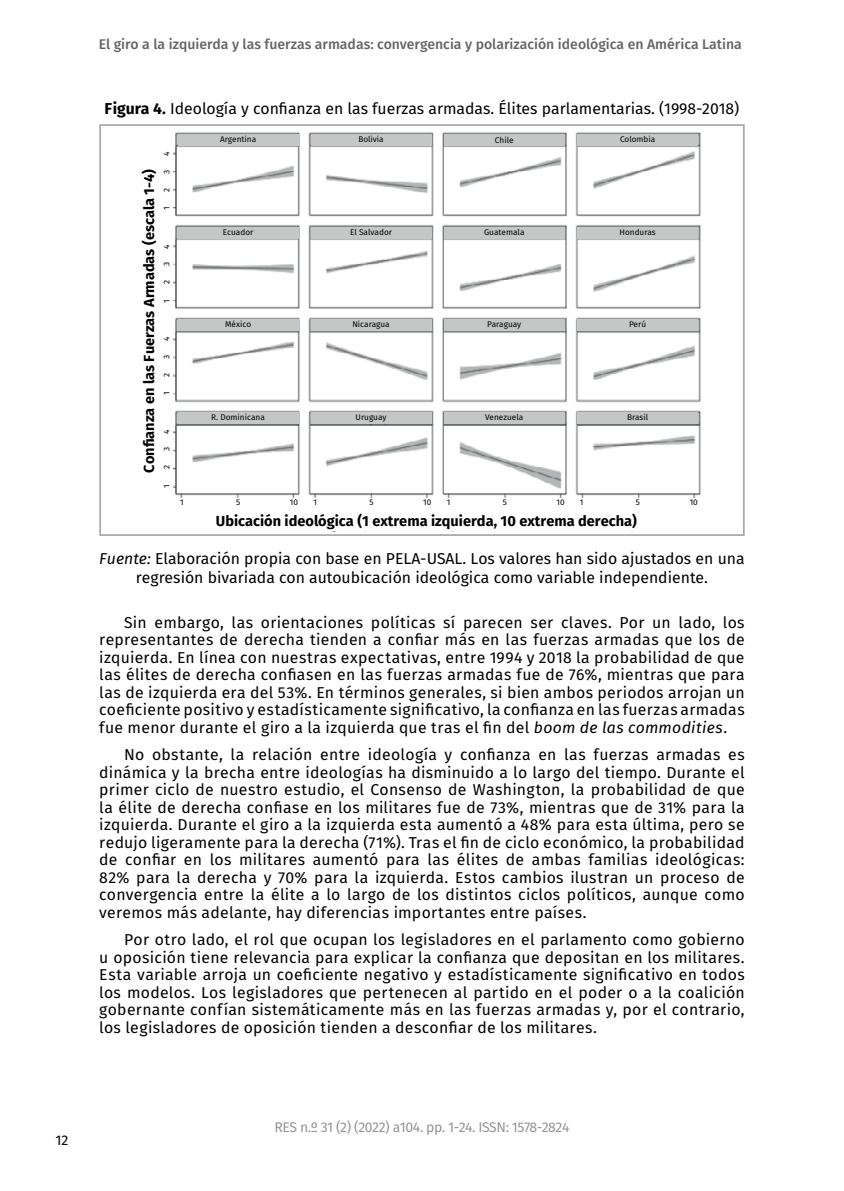
<style>
.page{position:relative;width:844px;height:1191px;background:#fff}
.page>*{position:absolute;margin:0;border:0;box-sizing:border-box;transform-origin:0 0}
.Texto{font:15.75px/17.5px "Fira Sans";letter-spacing:.015em;color:#000;text-align:justify}
.Figura{font:15.75px/18.9px "Fira Sans";color:#000;text-align:center}
.t1{font:700 14.53px "Fira Sans";color:#000}
.t2{font:500 14px "Fira Sans";color:#636466}
.t3{font:14px "Fira Sans";letter-spacing:-.03em;color:#939598}
.t4{font:14px "Fira Sans";color:#000}
.t5{font:8.22px "Fira Sans";color:#000}
.s1{font-weight:700}
.s2{font-style:italic}
</style>
<div class="page">
<img style="left:173px;top:132px;width:528px;height:400px">
<div style="left:175px;top:498px;width:525px;height:33px;background:#fff"></div>
<div style="left:178px;top:134px;width:120px;height:12px;background:#c5c7c7"></div>
<div style="left:311px;top:134px;width:120px;height:12px;background:#c5c7c7"></div>
<div style="left:444px;top:134px;width:120px;height:12px;background:#c5c7c7"></div>
<div style="left:577px;top:134px;width:120px;height:12px;background:#c5c7c7"></div>
<div style="left:178px;top:227px;width:120px;height:11px;background:#c5c7c7"></div>
<div style="left:311px;top:227px;width:120px;height:11px;background:#c5c7c7"></div>
<div style="left:444px;top:227px;width:120px;height:11px;background:#c5c7c7"></div>
<div style="left:577px;top:227px;width:120px;height:11px;background:#c5c7c7"></div>
<div style="left:178px;top:319px;width:120px;height:11px;background:#c5c7c7"></div>
<div style="left:311px;top:319px;width:120px;height:11px;background:#c5c7c7"></div>
<div style="left:444px;top:319px;width:120px;height:11px;background:#c5c7c7"></div>
<div style="left:577px;top:319px;width:120px;height:11px;background:#c5c7c7"></div>
<div style="left:178px;top:412px;width:120px;height:11px;background:#c5c7c7"></div>
<div style="left:311px;top:412px;width:120px;height:11px;background:#c5c7c7"></div>
<div style="left:444px;top:412px;width:120px;height:11px;background:#c5c7c7"></div>
<div style="left:577px;top:412px;width:120px;height:11px;background:#c5c7c7"></div>
<div style="left:99px;top:124px;width:645px;height:412px;border:2px solid #a7a9ac"></div>
<p class="t2" style="left:99px;top:33px;width:644px">El giro a la izquierda y las fuerzas armadas: convergencia y polarización ideológica en América Latina</p>
<p class="Figura" style="left:105px;top:99px;width:636px"><span class="s1">Figura 4.</span> Ideología y confianza en las fuerzas armadas. Élites parlamentarias. (1998-2018)</p>
<p class="t5" style="left:160px;top:156px;width:6px;rotate:-90deg">4</p>
<p class="t1" style="left:137px;top:473px;width:305px;rotate:-90deg">Confianza en las Fuerzas Armadas (escala 1-4)</p>
<p class="t5" style="left:160px;top:174px;width:6px;rotate:-90deg">3</p>
<p class="t5" style="left:160px;top:192px;width:6px;rotate:-90deg">2</p>
<p class="t5" style="left:160px;top:210px;width:5px;rotate:-90deg">1</p>
<p class="t5" style="left:160px;top:248px;width:6px;rotate:-90deg">4</p>
<p class="t5" style="left:160px;top:266px;width:6px;rotate:-90deg">3</p>
<p class="t5" style="left:160px;top:284px;width:6px;rotate:-90deg">2</p>
<p class="t5" style="left:160px;top:303px;width:5px;rotate:-90deg">1</p>
<p class="t5" style="left:160px;top:341px;width:6px;rotate:-90deg">4</p>
<p class="t5" style="left:160px;top:359px;width:6px;rotate:-90deg">3</p>
<p class="t5" style="left:160px;top:377px;width:6px;rotate:-90deg">2</p>
<p class="t5" style="left:160px;top:395px;width:5px;rotate:-90deg">1</p>
<p class="t5" style="left:160px;top:433px;width:6px;rotate:-90deg">4</p>
<p class="t5" style="left:160px;top:451px;width:6px;rotate:-90deg">3</p>
<p class="t5" style="left:160px;top:469px;width:6px;rotate:-90deg">2</p>
<p class="t5" style="left:160px;top:488px;width:5px;rotate:-90deg">1</p>
<p class="t5" style="left:180px;top:496px;width:5px">1</p>
<p class="t5" style="left:220px;top:133px;width:38px">Argentina</p>
<p class="t5" style="left:358px;top:133px;width:27px">Bolivia</p>
<p class="t5" style="left:495px;top:134px;width:20px">Chile</p>
<p class="t5" style="left:619px;top:133px;width:37px">Colombia</p>
<p class="t5" style="left:223px;top:226px;width:32px">Ecuador</p>
<p class="t5" style="left:350px;top:226px;width:43px">El Salvador</p>
<p class="t5" style="left:484px;top:226px;width:42px">Guatemala</p>
<p class="t5" style="left:619px;top:226px;width:38px">Honduras</p>
<p class="t5" style="left:225px;top:318px;width:28px">México</p>
<p class="t5" style="left:352px;top:318px;width:39px">Nicaragua</p>
<p class="t5" style="left:487px;top:318px;width:36px">Paraguay</p>
<p class="t5" style="left:629px;top:318px;width:19px">Perú</p>
<p class="t5" style="left:211px;top:410px;width:55px">R. Dominicana</p>
<p class="t5" style="left:355px;top:410px;width:32px">Uruguay</p>
<p class="t5" style="left:485px;top:410px;width:39px">Venezuela</p>
<p class="t5" style="left:627px;top:410px;width:23px">Brasil</p>
<p class="t5" style="left:236px;top:496px;width:6px">5</p>
<p class="t5" style="left:290px;top:496px;width:10px">10</p>
<p class="t5" style="left:313px;top:496px;width:5px">1</p>
<p class="t5" style="left:369px;top:496px;width:6px">5</p>
<p class="t5" style="left:423px;top:496px;width:10px">10</p>
<p class="t5" style="left:446px;top:496px;width:5px">1</p>
<p class="t5" style="left:502px;top:496px;width:6px">5</p>
<p class="t5" style="left:556px;top:496px;width:10px">10</p>
<p class="t5" style="left:579px;top:496px;width:5px">1</p>
<p class="t5" style="left:635px;top:496px;width:6px">5</p>
<p class="t5" style="left:689px;top:496px;width:10px">10</p>
<p class="t1" style="left:216px;top:508px;width:422px">Ubicación ideológica (1 extrema izquierda, 10 extrema derecha)</p>
<p class="Figura" style="left:99px;top:548px;width:646px"><span class="s2">Fuente:</span> Elaboración propia con base en PELA-USAL. Los valores han sido ajustados en una regresión bivariada con autoubicación ideológica como variable independiente.</p>
<p class="Texto" style="left:99px;top:613px;width:646px;text-indent:25px">Sin embargo, las orientaciones políticas sí parecen ser claves. Por un lado, los representantes de derecha tienden a confiar más en las fuerzas armadas que los de izquierda. En línea con nuestras expectativas, entre 1994 y 2018 la probabilidad de que las élites de derecha confiasen en las fuerzas armadas fue de 76%, mientras que para las de izquierda era del 53%. En términos generales, si bien ambos periodos arrojan un coeficiente positivo y estadísticamente significativo, la confianza en las fuerzas armadas fue menor durante el giro a la izquierda que tras el fin del <span class="s2">boom de las commodities</span>.</p>
<p class="Texto" style="left:99px;top:745px;width:646px;text-indent:25px">No obstante, la relación entre ideología y confianza en las fuerzas armadas es dinámica y la brecha entre ideologías ha disminuido a lo largo del tiempo. Durante el primer ciclo de nuestro estudio, el Consenso de Washington, la probabilidad de que la élite de derecha confiase en los militares fue de 73%, mientras que de 31% para la izquierda. Durante el giro a la izquierda esta aumentó a 48% para esta última, pero se redujo ligeramente para la derecha (71%). Tras el fin de ciclo económico, la probabilidad de confiar en los militares aumentó para las élites de ambas familias ideológicas:<br>82% para la derecha y 70% para la izquierda. Estos cambios ilustran un proceso de convergencia entre la élite a lo largo de los distintos ciclos políticos, aunque como veremos más adelante, hay diferencias importantes entre países.</p>
<p class="Texto" style="left:99px;top:930px;width:646px;text-indent:25px">Por otro lado, el rol que ocupan los legisladores en el parlamento como gobierno u oposición tiene relevancia para explicar la confianza que depositan en los militares.<br>Esta variable arroja un coeficiente negativo y estadísticamente significativo en todos los modelos. Los legisladores que pertenecen al partido en el poder o a la coalición gobernante confían sistemáticamente más en las fuerzas armadas y, por el contrario, los legisladores de oposición tienden a desconfiar de los militares.</p>
<p class="t4" style="left:55px;top:1129px;width:14px">12</p>
<p class="t3" style="left:274px;top:1116px;width:296px">RES n.º 31 (2) (2022) a104. pp. 1-24. ISSN: 1578-2824</p>
</div>
